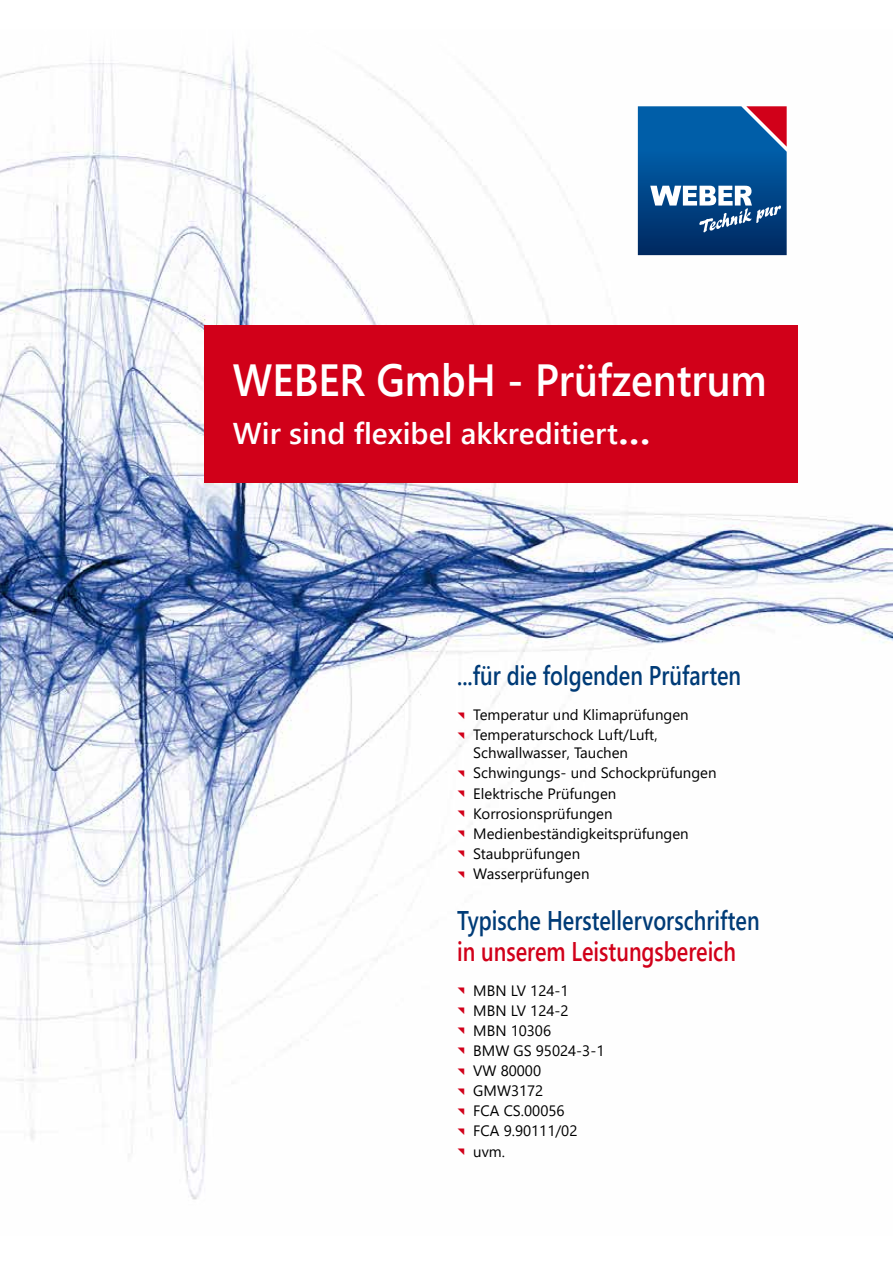
<style>
.page{position:relative;width:893px;height:1263px;background:#fff}
.page>*{position:absolute;margin:0;border:0;box-sizing:border-box;transform-origin:0 0}
.t1{font:600 45px "Segoe UI";color:#fff;scale:.91 1}
.t2{font:600 30px "Segoe UI";color:#fff}
.t3{font:600 27px "Segoe UI";color:#003b77;scale:.8 1}
.t4{font:600 27px "Segoe UI";color:#d10019;scale:.8 1}
.t5{font:15px/20.1px "Segoe UI";color:#000}
.s1{font-size:45px}
</style>
<div class="page">
<img style="left:0;top:48px;width:893px;height:1152px">
<svg style="left:638px;top:106px;width:149px;height:149px"></svg>
<div style="left:204px;top:325px;width:593px;height:158px;background:#d10019"></div>
<svg style="left:458px;top:712px;width:6px;height:7px"></svg>
<svg style="left:458px;top:732px;width:6px;height:7px"></svg>
<svg style="left:458px;top:770px;width:6px;height:7px"></svg>
<svg style="left:458px;top:790px;width:6px;height:7px"></svg>
<svg style="left:458px;top:810px;width:6px;height:7px"></svg>
<svg style="left:458px;top:831px;width:6px;height:6px"></svg>
<svg style="left:458px;top:851px;width:6px;height:6px"></svg>
<svg style="left:458px;top:871px;width:6px;height:6px"></svg>
<svg style="left:458px;top:987px;width:6px;height:7px"></svg>
<svg style="left:458px;top:1007px;width:6px;height:7px"></svg>
<svg style="left:458px;top:1028px;width:6px;height:6px"></svg>
<svg style="left:458px;top:1048px;width:6px;height:6px"></svg>
<svg style="left:458px;top:1068px;width:6px;height:6px"></svg>
<svg style="left:458px;top:1088px;width:6px;height:7px"></svg>
<svg style="left:458px;top:1108px;width:6px;height:7px"></svg>
<svg style="left:458px;top:1128px;width:6px;height:7px"></svg>
<svg style="left:458px;top:1148px;width:6px;height:7px"></svg>
<h1 class="t1" style="left:233px;top:338px;width:588px">WEBER GmbH - Prüfzentrum</h1>
<h2 class="t2" style="left:233px;top:405px;width:419px">Wir sind flexibel akkreditiert<span class="s1">...</span></h2>
<h3 class="t3" style="left:457px;top:650px;width:357px">...für die folgenden Prüfarten</h3>
<p class="t5" style="left:473px;top:703px;width:217px">Temperatur und Klimaprüfungen<br>Temperaturschock Luft/Luft,</p>
<p class="t5" style="left:473px;top:742px;width:245px">Schwallwasser, Tauchen<br>Schwingungs- und Schockprüfungen<br>Elektrische Prüfungen<br>Korrosionsprüfungen<br>Medienbeständigkeitsprüfungen<br>Staubprüfungen<br>Wasserprüfungen</p>
<h3 class="t3" style="left:457px;top:895px;width:380px">Typische Herstellervorschriften</h3>
<h3 class="t4" style="left:457px;top:925px;width:350px">in unserem Leistungsbereich</h3>
<p class="t5" style="left:473px;top:979px;width:133px">MBN LV 124-1<br>MBN LV 124-2<br>MBN 10306<br>BMW GS 95024-3-1<br>VW 80000<br>GMW3172<br>FCA CS.00056<br>FCA 9.90111/02 uvm.</p>
</div>
